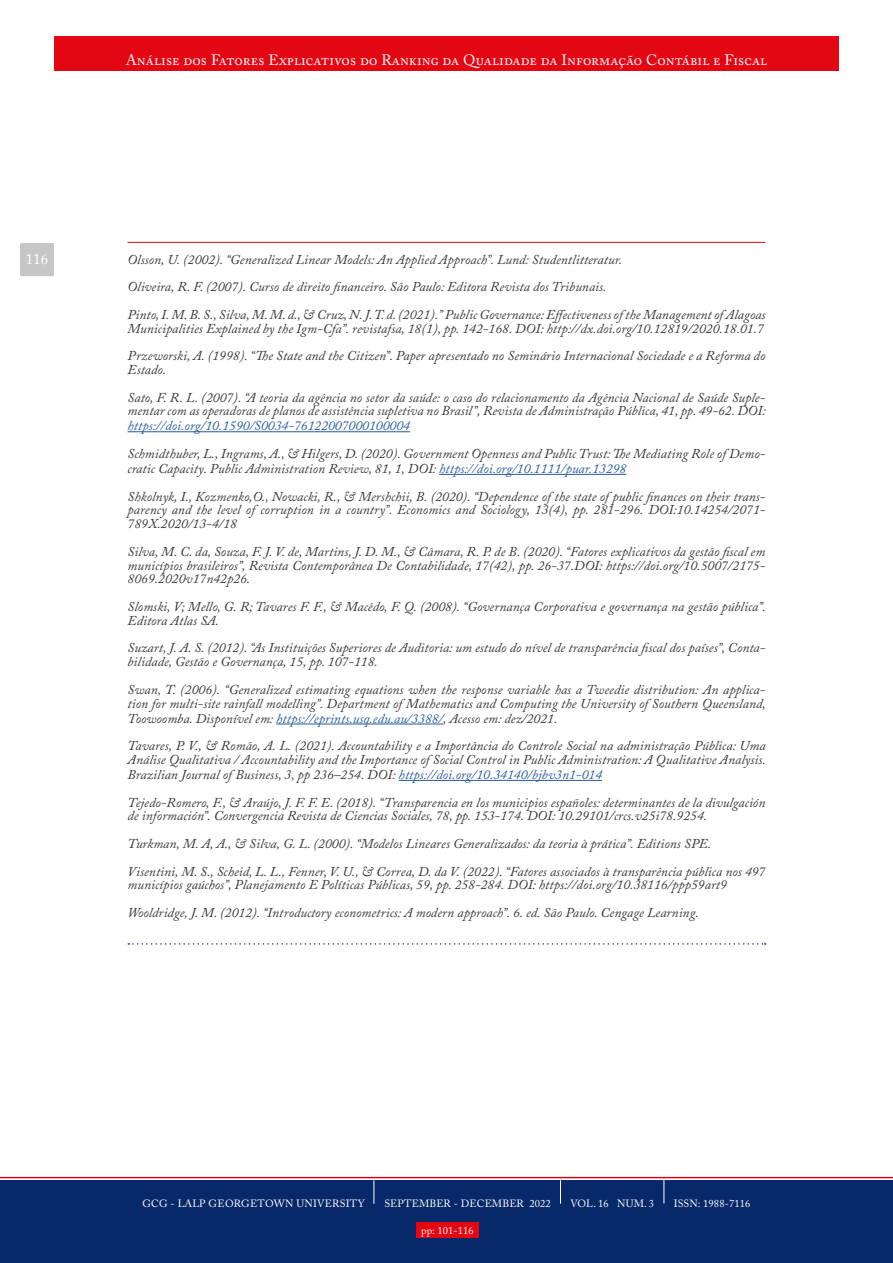
<style>
.page{position:relative;width:893px;height:1263px;background:#fff}
.page>*{position:absolute;margin:0;border:0;box-sizing:border-box;transform-origin:0 0}
.t1{font:15px "Adobe Caslon Pro";letter-spacing:.005em;color:#fff}
.t2{font:italic 13.5px/13.8px "Adobe Caslon Pro";letter-spacing:.005em;color:#3a3835}
.t3{font:italic 13.5px "Adobe Caslon Pro";letter-spacing:.005em;color:#275b9b}
.t4{font:10.5px "Adobe Caslon Pro";letter-spacing:.01em;color:#fff}
.s1{color:#275b9b}
</style>
<div class="page">
<div style="left:54px;top:37px;width:785px;height:34px;background:#e30613"></div>
<div style="left:0;top:1180px;width:893px;height:83px;background:#082969"></div>
<div style="left:416px;top:1222px;width:63px;height:15px;background:#e30613"></div>
<div style="left:20px;top:243px;width:34px;height:33px;background:#c6c6c6;border-radius:2px"></div>
<hr style="left:128px;top:242px;width:637px;height:1px;background:#e30613">
<svg style="left:0;top:1177px;width:893px;height:27px"></svg>
<hr style="left:128px;top:431px;width:282px;height:1px;background:#275b9b">
<hr style="left:439px;top:474px;width:187px;height:1px;background:#275b9b">
<hr style="left:276px;top:724px;width:167px;height:1px;background:#275b9b">
<hr style="left:399px;top:780px;width:203px;height:1px;background:#275b9b">
<svg style="left:128px;top:943px;width:638px;height:2px"></svg>
<p class="t1" style="left:26px;top:250px;width:24px">116</p>
<p class="t1" style="left:126px;top:51px;width:643px">Análise dos Fatores Explicativos do Ranking da Qualidade da Informação Contábil e Fiscal</p>
<p class="t2" style="left:128px;top:245px;width:639px;line-height:27.6px">Olsson, U. (2002). “Generalized Linear Models: An Applied Approach”. Lund: Studentlitteratur.<br>Oliveira, R. F. (2007). Curso de direito financeiro. São Paulo: Editora Revista dos Tribunais.<br>Pinto, I. M. B. S., Silva, M. M. d., &amp; Cruz, N. J. T. d. (2021).” Public Governance: Effectiveness of the Management of Alagoas</p>
<p class="t2" style="left:128px;top:314px;width:639px;line-height:27.6px">Municipalities Explained by the Igm-Cfa”. revistafsa, 18(1), pp. 142-168. DOI: http://dx.doi.org/10.12819/2020.18.01.7<br>Przeworski, A. (1998). “The State and the Citizen”. Paper apresentado no Seminário Internacional Sociedade e a Reforma do</p>
<p class="t2" style="left:128px;top:355px;width:639px;line-height:27.6px">Estado.<br>Sato, F. R. L. (2007). “A teoria da agência no setor da saúde: o caso do relacionamento da Agência Nacional de Saúde Suple-</p>
<p class="t2" style="left:128px;top:404px;width:640px">mentar com as operadoras de planos de assistência supletiva no Brasil”, Revista de Administração Pública, 41, pp. 49-62. DOI:</p>
<p class="t3" style="left:128px;top:418px;width:284px">https://doi.org/10.1590/S0034-76122007000100004</p>
<p class="t2" style="left:128px;top:446px;width:639px;line-height:15px">Schmidthuber, L., Ingrams, A., &amp; Hilgers, D. (2020). Government Openness and Public Trust: The Mediating Role of Demo&shy;cratic Capacity. Public Administration Review, 81, 1, DOI: <span class="s1">https://doi.org/10.1111/puar.13298</span></p>
<p class="t2" style="left:128px;top:489px;width:639px;text-align:justify">Shkolnyk, I., Kozmenko,O., Nowacki, R., &amp; Mershchii, B. (2020). “Dependence of the state of public finances on their trans&shy;parency and the level of corruption in a country”. Economics and Sociology, 13(4), pp. 281-296. DOI:10.14254/2071- 789X.2020/13-4/18</p>
<p class="t2" style="left:128px;top:544px;width:639px;text-align:justify">Silva, M. C. da, Souza, F. J. V. de, Martins, J. D. M., &amp; Câmara, R. P. de B. (2020). “Fatores explicativos da gestão fiscal em municípios brasileiros”, Revista Contemporânea De Contabilidade, 17(42), pp. 26-37.DOI: https://doi.org/10.5007/2175- 8069.2020v17n42p26.</p>
<p class="t2" style="left:128px;top:599px;width:640px">Slomski, V; Mello, G. R; Tavares F. F., &amp; Macêdo, F. Q. (2008). “Governança Corporativa e governança na gestão pública”.<br>Editora Atlas SA.</p>
<p class="t2" style="left:128px;top:641px;width:639px">Suzart, J. A. S. (2012). “As Instituições Superiores de Auditoria: um estudo do nível de transparência fiscal dos países”, Conta&shy;bilidade, Gestão e Governança, 15, pp. 107-118.</p>
<p class="t2" style="left:128px;top:682px;width:640px;line-height:14.4px;text-align:justify">Swan, T. (2006). “Generalized estimating equations when the response variable has a Tweedie distribution: An applica&shy;tion for multi-site rainfall modelling”. Department of Mathematics and Computing the University of Southern Queensland, Toowoomba. Disponível em: <span class="s1">https://eprints.usq.edu.au/3388/</span>, Acesso em: dez/2021.</p>
<p class="t2" style="left:128px;top:738px;width:640px;line-height:14.4px;text-align:justify">Tavares, P. V., &amp; Romão, A. L. (2021). Accountability e a Importância do Controle Social na administração Pública: Uma Análise Qualitativa / Accountability and the Importance of Social Control in Public Administration: A Qualitative Analysis.<br>Brazilian Journal of Business, 3, pp 236–254. DOI: <span class="s1">https://doi.org/10.34140/bjbv3n1-014</span></p>
<p class="t2" style="left:128px;top:795px;width:639px">Tejedo-Romero, F., &amp; Araújo, J. F. F. E. (2018). “Transparencia en los municipios españoles: determinantes de la divulgación de información”. Convergencia Revista de Ciencias Sociales, 78, pp. 153-174. DOI: 10.29101/crcs.v25i78.9254.</p>
<p class="t2" style="left:128px;top:829px;width:639px;line-height:27.6px">Turkman, M. A, A., &amp; Silva, G. L. (2000). “Modelos Lineares Generalizados: da teoria à prática”. Editions SPE.<br>Visentini, M. S., Scheid, L. L., Fenner, V. U., &amp; Correa, D. da V. (2022). “Fatores associados à transparência pública nos 497</p>
<p class="t2" style="left:128px;top:871px;width:601px;line-height:27.6px">municípios gaúchos”, Planejamento E Políticas Públicas, 59, pp. 258-284. DOI: https://doi.org/10.38116/ppp59art9<br>Wooldridge, J. M. (2012). “Introductory econometrics: A modern approach”. 6. ed. São Paulo. Cengage Learning.</p>
<p class="t4" style="left:143px;top:1197px;width:224px">GCG - LALP GEORGETOWN UNIVERSITY</p>
<p class="t4" style="left:384px;top:1197px;width:168px">SEPTEMBER - DECEMBER 2022</p>
<p class="t4" style="left:570px;top:1197px;width:85px">VOL. 16 NUM. 3</p>
<p class="t4" style="left:674px;top:1197px;width:78px">ISSN: 1988-7116</p>
<p class="t4" style="left:421px;top:1224px;width:54px">pp: 101-116</p>
</div>
